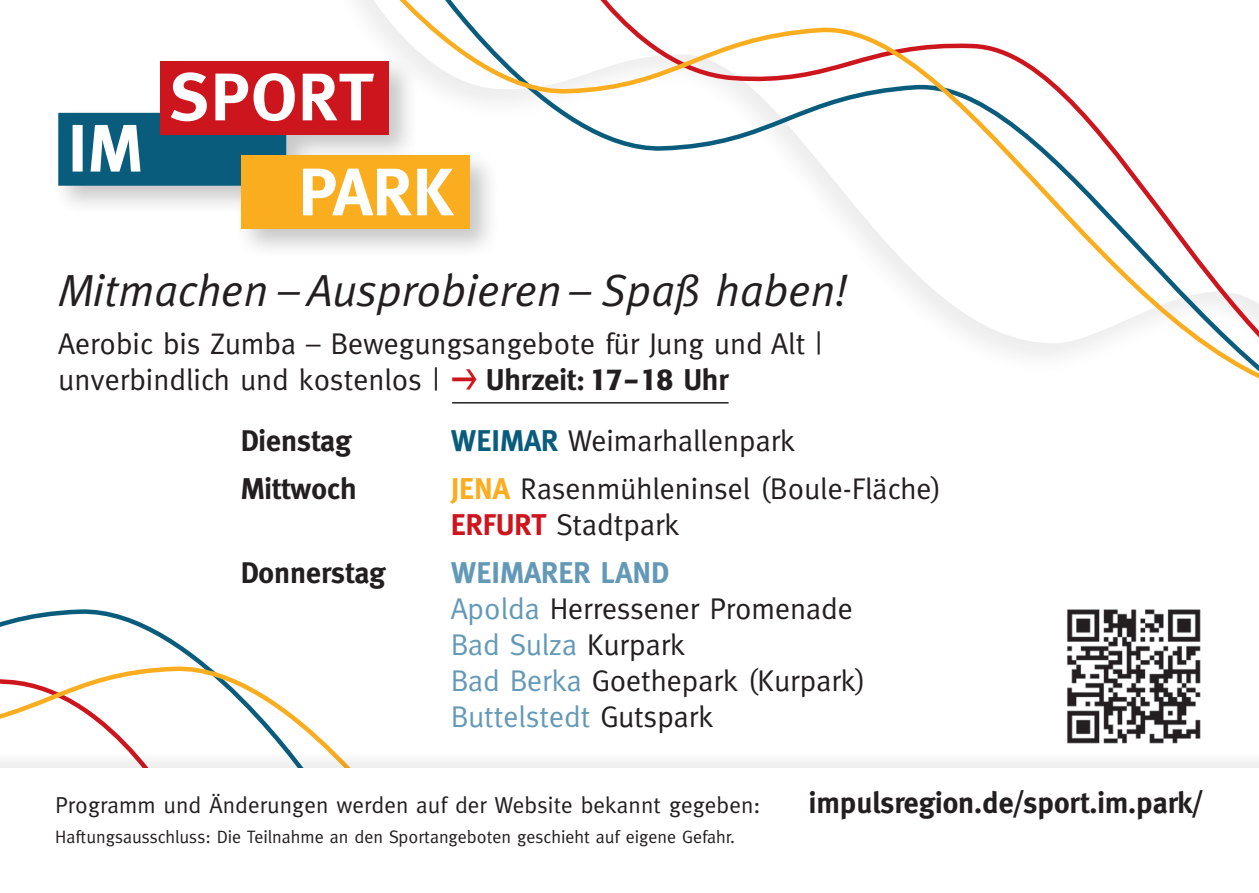
<style>
.page{position:relative;width:1259px;height:893px;background:#fff}
.page>*{position:absolute;margin:0;border:0;box-sizing:border-box;transform-origin:0 0}
.t1{font:italic 45px "Meta";color:#231f20}
.t2{font:30px/36px "Meta";color:#231f20}
.t3{font:700 30px "Meta";color:#231f20}
.t4{font:23.1px "Meta";letter-spacing:.005em;color:#231f20}
.t5{font:18px "Meta";color:#231f20}
.s1{font-family:"Formata";font-weight:500}
.s2{font-weight:700;color:#0a5c7d}
.s3{font-weight:700;color:#faad1e}
.s4{font-weight:700;color:#cd151d}
.s5{font-weight:700;color:#6399b7}
.s6{color:#6399b7}
</style>
<div class="page">
<svg style="left:0;top:609px;width:334px;height:142px"></svg>
<div style="left:0;top:751px;width:1259px;height:142px;background:#f6f6f6"></div>
<div style="left:0;top:769px;width:1259px;height:124px;background:#fff"></div>
<svg style="left:381px;top:0;width:878px;height:379px"></svg>
<img style="left:1067px;top:609px;width:134px;height:135px">
<div style="left:51px;top:54px;width:449px;height:205px;background:#231f20;opacity:.25"></div>
<div style="left:161px;top:61px;width:228px;height:74px;background:#cd151d"></div>
<div style="left:241px;top:156px;width:229px;height:73px;background:#faad1e"></div>
<svg style="left:58px;top:72px;width:396px;height:143px"></svg>
<hr style="left:452px;top:402px;width:276px;height:2px;background:#231f20">
<svg style="left:452px;top:369px;width:25px;height:10px"></svg>
<h1 class="t1" style="left:58px;top:264px;width:790px">Mitmachen – Ausprobieren – Spaß haben!</h1>
<p class="t2" style="left:58px;top:325px;width:765px">Aerobic bis Zumba – Bewegungsangebote für Jung und Alt | unverbindlich und kostenlos |</p>
<p class="t3" style="left:486px;top:362px;width:244px">Uhrzeit: <span class="s1">17-18</span> Uhr</p>
<p class="t3" style="left:241px;top:423px;width:112px">Dienstag</p>
<p class="t2" style="left:451px;top:422px;width:346px"><span class="s2">WEIMAR</span> Weimarhallenpark</p>
<p class="t3" style="left:241px;top:471px;width:117px">Mittwoch</p>
<p class="t2" style="left:451px;top:470px;width:492px"><span class="s3">JENA</span> Rasenmühleninsel (Boule-Fläche)<br><span class="s4">ERFURT</span> Stadtpark</p>
<p class="t3" style="left:241px;top:555px;width:147px">Donnerstag</p>
<p class="t2" style="left:451px;top:554px;width:416px"><span class="s5">WEIMARER LAND<br></span><span class="s6">Apolda</span> Herressener Promenade<br><span class="s6">Bad Sulza</span> Kurpark<br><span class="s6">Bad Berka</span> Goethepark (Kurpark)<br><span class="s6">Buttelstedt</span> Gutspark</p>
<p class="t4" style="left:55px;top:792px;width:707px">Programm und Änderungen werden auf der Website bekannt gegeben:</p>
<p class="t5" style="left:55px;top:827px;width:681px">Haftungsausschluss: Die Teilnahme an den Sportangeboten geschieht auf eigene Gefahr.</p>
<p class="t3" style="left:809px;top:785px;width:395px">impulsregion.de/sport.im.park/</p>
</div>
